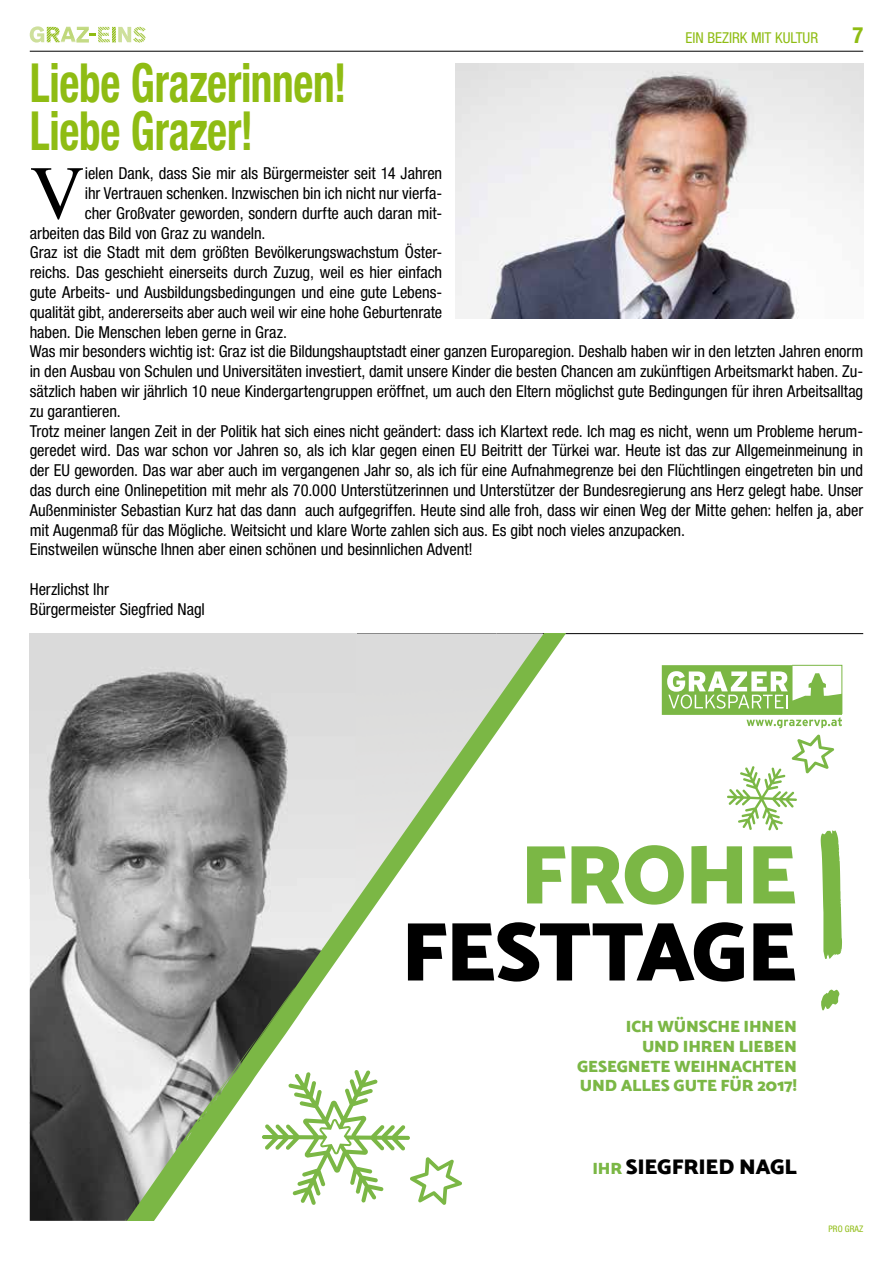
<style>
.page{position:relative;width:893px;height:1263px;background:#fff}
.page>*{position:absolute;margin:0;border:0;box-sizing:border-box;transform-origin:0 0}
.t1{font:900 84px "Catamaran";letter-spacing:-.02em;color:#000}
.t2{font:900 84px "Catamaran";letter-spacing:-.025em;color:#7bb745}
.t3{font:76.35px "Times LT Std";color:#000}
.t4{font:700 condensed 54px/48px "Helvetica Neue LT Std";letter-spacing:-.005em;color:#8fbc13;scale:.8 1}
.t5{font:700 condensed 22.5px "Helvetica Neue LT Std";color:#8fbc13}
.t6{font:900 21.6px "Catamaran";letter-spacing:-.01em;color:#000}
.t7{font:900 16.65px/20px "Catamaran";letter-spacing:-.01em;color:#7bb745;text-align:right}
.t8{font:condensed 16.5px/19.8px "Helvetica Neue LT Std";letter-spacing:-.005em;color:#000}
.t9{font:condensed 15px "Helvetica Neue LT Std";color:#8fbc13}
.t10{font:condensed 9px "Helvetica Neue LT Std";letter-spacing:.005em;color:#8fbc13}
.s1{font-size:16.65px;color:#7bb745}
</style>
<div class="page">
<hr style="left:30px;top:51px;width:833px;height:1px;background:#000">
<svg style="left:30px;top:26px;width:115px;height:17px"></svg>
<svg style="left:30px;top:633px;width:833px;height:588px"></svg>
<svg style="left:727px;top:734px;width:115px;height:276px"></svg>
<svg style="left:262px;top:1070px;width:200px;height:135px"></svg>
<img style="left:455px;top:64px;width:408px;height:255px">
<p class="t9" style="left:685px;top:29px;width:134px">EIN BEZIRK MIT KULTUR</p>
<h3 class="t5" style="left:852px;top:21px;width:12px">7</h3>
<h3 class="t4" style="left:30px;top:58px;width:397px">Liebe Grazerinnen!<br>Liebe Grazer!</h3>
<h2 class="t3" style="left:30px;top:150px;width:57px">V</h2>
<p class="t8" style="left:85px;top:163px;width:359px">ielen Dank, dass Sie mir als Bürgermeister seit 14 Jahren</p>
<p class="t8" style="left:85px;top:183px;width:359px">ihr Vertrauen schenken. Inzwischen bin ich nicht nur vierfa-</p>
<p class="t8" style="left:85px;top:203px;width:359px">cher Großvater geworden, sondern durfte auch daran mit-</p>
<p class="t8" style="left:30px;top:223px;width:237px">arbeiten das Bild von Graz zu wandeln.</p>
<p class="t8" style="left:30px;top:242px;width:414px">Graz ist die Stadt mit dem größten Bevölkerungswachstum Öster-</p>
<p class="t8" style="left:30px;top:262px;width:414px">reichs. Das geschieht einerseits durch Zuzug, weil es hier einfach</p>
<p class="t8" style="left:30px;top:282px;width:414px">gute Arbeits- und Ausbildungsbedingungen und eine gute Lebens-</p>
<p class="t8" style="left:30px;top:302px;width:414px">qualität gibt, andererseits aber auch weil wir eine hohe Geburtenrate</p>
<p class="t8" style="left:30px;top:322px;width:259px">haben. Die Menschen leben gerne in Graz.</p>
<p class="t8" style="left:30px;top:341px;width:835px">Was mir besonders wichtig ist: Graz ist die Bildungshauptstadt einer ganzen Europaregion. Deshalb haben wir in den letzten Jahren enorm</p>
<p class="t8" style="left:30px;top:361px;width:835px">in den Ausbau von Schulen und Universitäten investiert, damit unsere Kinder die besten Chancen am zukünftigen Arbeitsmarkt haben. Zu-</p>
<p class="t8" style="left:30px;top:381px;width:835px">sätzlich haben wir jährlich 10 neue Kindergartengruppen eröffnet, um auch den Eltern möglichst gute Bedingungen für ihren Arbeitsalltag</p>
<p class="t8" style="left:30px;top:401px;width:93px">zu garantieren.</p>
<p class="t8" style="left:30px;top:421px;width:835px">Trotz meiner langen Zeit in der Politik hat sich eines nicht geändert: dass ich Klartext rede. Ich mag es nicht, wenn um Probleme herum-</p>
<p class="t8" style="left:30px;top:440px;width:835px">geredet wird. Das war schon vor Jahren so, als ich klar gegen einen EU Beitritt der Türkei war. Heute ist das zur Allgemeinmeinung in</p>
<p class="t8" style="left:30px;top:460px;width:835px">der EU geworden. Das war aber auch im vergangenen Jahr so, als ich für eine Aufnahmegrenze bei den Flüchtlingen eingetreten bin und</p>
<p class="t8" style="left:30px;top:480px;width:835px">das durch eine Onlinepetition mit mehr als 70.000 Unterstützerinnen und Unterstützer der Bundesregierung ans Herz gelegt habe. Unser</p>
<p class="t8" style="left:30px;top:500px;width:835px">Außenminister Sebastian Kurz hat das dann auch aufgegriffen. Heute sind alle froh, dass wir einen Weg der Mitte gehen: helfen ja, aber</p>
<p class="t8" style="left:30px;top:520px;width:657px">mit Augenmaß für das Mögliche. Weitsicht und klare Worte zahlen sich aus. Es gibt noch vieles anzupacken.</p>
<p class="t8" style="left:30px;top:539px;width:445px">Einstweilen wünsche Ihnen aber einen schönen und besinnlichen Advent!</p>
<p class="t8" style="left:30px;top:579px;width:177px">Herzlichst Ihr<br>Bürgermeister Siegfried Nagl</p>
<h1 class="t2" style="left:520px;top:825px;width:278px">FROHE</h1>
<h1 class="t1" style="left:401px;top:902px;width:397px">FESTTAGE</h1>
<p class="t7" style="left:577px;top:1016px;width:221px">ICH WÜNSCHE IHNEN<br>UND IHREN LIEBEN<br>GESEGNETE WEIHNACHTEN<br>UND ALLES GUTE FÜR 2017!</p>
<h3 class="t6" style="left:592px;top:1154px;width:206px"><span class="s1">IHR</span> SIEGFRIED NAGL</h3>
<p class="t10" style="left:828px;top:1224px;width:36px">PRO GRAZ</p>
</div>
